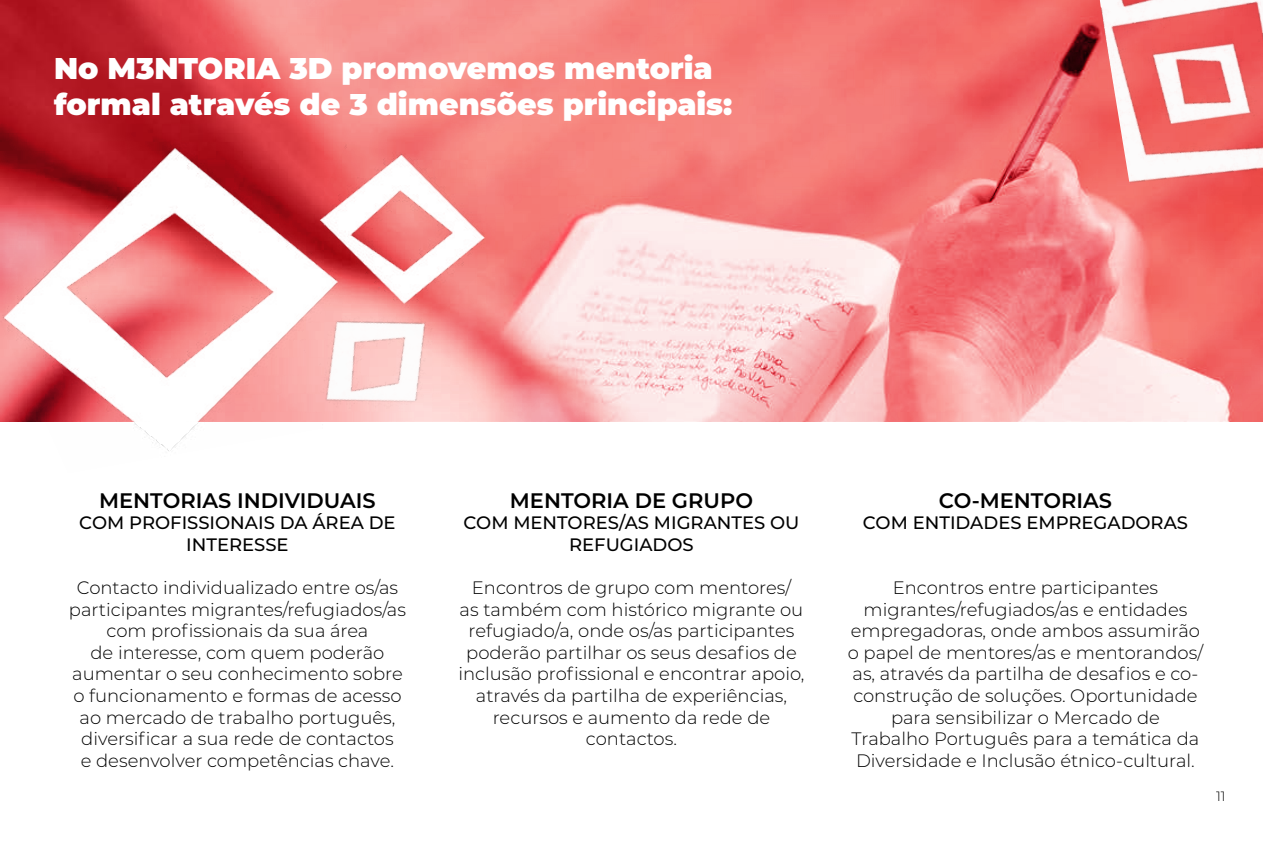
<style>
.page{position:relative;width:1263px;height:842px;background:#fff}
.page>*{position:absolute;margin:0;border:0;box-sizing:border-box;transform-origin:0 0}
.t1{font:900 30px/36px "Montserrat";color:#fff}
.t2{font:600 21px "Montserrat";color:#000}
.t3{font:300 18px/21.6px "Montserrat";color:#000;text-align:center}
.t4{font:500 18px/21.6px "Montserrat";color:#000;text-align:center}
.t5{font:300 13.5px "Montserrat";color:#000}
</style>
<div class="page">
<svg style="left:0;top:0;width:1263px;height:421px;background:#f08a89"></svg>
<img style="left:0;top:123px;width:357px;height:328px">
<img style="left:313px;top:142px;width:177px;height:173px">
<img style="left:300px;top:287px;width:141px;height:144px">
<img style="left:1100px;top:0;width:163px;height:184px">
<h1 class="t1" style="left:54px;top:48px;width:680px">No M3NTORIA 3D promovemos mentoria formal através de 3 dimensões principais:</h1>
<p class="t2" style="left:99px;top:485px;width:278px">MENTORIAS INDIVIDUAIS</p>
<p class="t4" style="left:79px;top:511px;width:318px">COM PROFISSIONAIS DA ÁREA DE<br>INTERESSE</p>
<p class="t3" style="left:69px;top:576px;width:338px">Contacto individualizado entre os/as participantes migrantes/refugiados/as com profissionais da sua área<br>de interesse, com quem poderão aumentar o seu conhecimento sobre o funcionamento e formas de acesso ao mercado de trabalho português, diversificar a sua rede de contactos<br>e desenvolver competências chave.</p>
<p class="t2" style="left:510px;top:485px;width:245px">MENTORIA DE GRUPO</p>
<p class="t4" style="left:463px;top:511px;width:337px">COM MENTORES/AS MIGRANTES OU<br>REFUGIADOS</p>
<p class="t3" style="left:458px;top:576px;width:348px">Encontros de grupo com mentores/<br>as também com histórico migrante ou refugiado/a, onde os/as participantes poderão partilhar os seus desafios de inclusão profissional e encontrar apoio, através da partilha de experiências, recursos e aumento da rede de contactos.</p>
<p class="t2" style="left:939px;top:485px;width:175px">CO-MENTORIAS</p>
<p class="t4" style="left:863px;top:511px;width:327px">COM ENTIDADES EMPREGADORAS</p>
<p class="t3" style="left:848px;top:576px;width:357px">Encontros entre participantes migrantes/refugiados/as e entidades empregadoras, onde ambos assumirão o papel de mentores/as e mentorandos/ as, através da partilha de desafios e co&shy;construção de soluções. Oportunidade para sensibilizar o Mercado de<br>Trabalho Português para a temática da Diversidade e Inclusão étnico-cultural.</p>
<p class="t5" style="left:1216px;top:787px;width:11px">11</p>
</div>
